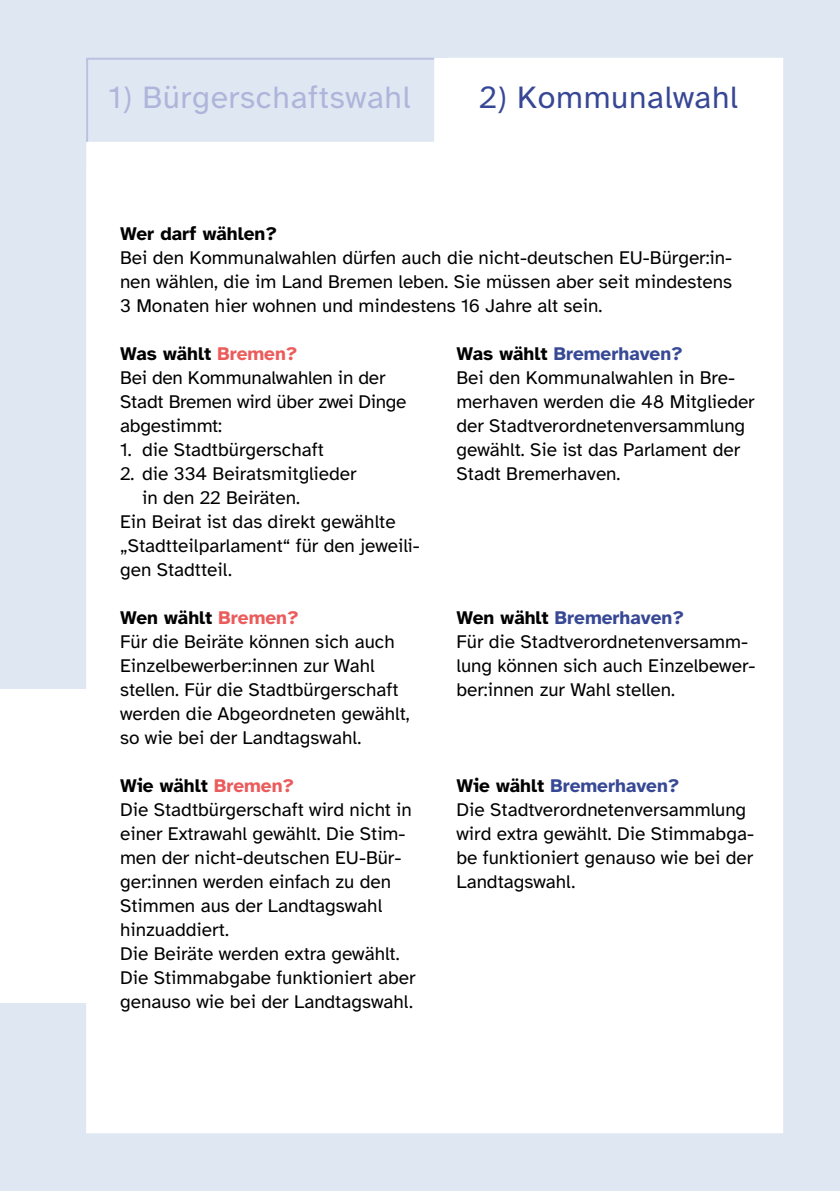
<style>
.page{position:relative;width:840px;height:1191px;background:#fff}
.page>*{position:absolute;margin:0;border:0;box-sizing:border-box;transform-origin:0 0}
.t1{font:32px "Atkinson Hyperlegible";letter-spacing:.02em;color:#afb5da}
.Headline_Grafik_groß{font:32px "Atkinson Hyperlegible";letter-spacing:.02em;color:#384795}
.Absatzformat_1{font:19px/24px "Atkinson Hyperlegible";color:#000}
.Headline_text{font:19px/24px "Atkinson Hyperlegible";color:#000;text-align:justify}
.Headline_text-2{font:700 19px "Atkinson Hyperlegible";color:#374895}
.Headline_text-3{font:700 19px "Atkinson Hyperlegible";color:#000}
.s1{color:#eb5c5b}
.s2{color:#eb5b5b}
.s3{color:#000}
</style>
<div class="page">
<div style="left:0;top:0;width:839px;height:1191px;background:#dfe7f3"></div>
<div style="left:86px;top:58px;width:696px;height:1075px;background:#fff"></div>
<div style="left:0;top:689px;width:102px;height:313px;background:#fff"></div>
<h1 class="t1" style="left:108px;top:80px;width:303px">1) Bürgerschaftswahl</h1>
<h2 class="Headline_Grafik_groß" style="left:478px;top:80px;width:260px">2) Kommunalwahl</h2>
<p class="Headline_text-3" style="left:120px;top:223px;width:158px">Wer darf wählen?</p>
<p class="Headline_text" style="left:120px;top:246px;width:613px">Bei den Kommunalwahlen dürfen auch die nicht-deutschen EU-Bürger:in&shy;nen wählen, die im Land Bremen leben. Sie müssen aber seit mindestens 3 Monaten hier wohnen und mindestens 16 Jahre alt sein.</p>
<p class="Headline_text-3" style="left:120px;top:343px;width:179px">Was wählt <span class="s1">Bremen?</span></p>
<p class="Absatzformat_1" style="left:120px;top:366px;width:288px">Bei den Kommunalwahlen in der<br>Stadt Bremen wird über zwei Dinge abgestimmt:</p>
<p class="Absatzformat_1" style="left:120px;top:438px;width:205px">1. die Stadtbürgerschaft</p>
<p class="Absatzformat_1" style="left:120px;top:462px;width:238px">2. die 334 Beiratsmitglieder</p>
<p class="Absatzformat_1" style="left:142px;top:486px;width:159px">in den 22 Beiräten.</p>
<p class="Absatzformat_1" style="left:120px;top:510px;width:301px">Ein Beirat ist das direkt gewählte „Stadtteilparlament“ für den jeweili&shy;gen Stadtteil.</p>
<p class="Headline_text-3" style="left:120px;top:607px;width:180px">Wen wählt <span class="s2">Bremen?</span></p>
<p class="Absatzformat_1" style="left:120px;top:630px;width:291px">Für die Beiräte können sich auch<br>Einzelbewerber:innen zur Wahl stellen. Für die Stadtbürgerschaft werden die Abgeordneten gewählt, so wie bei der Landtagswahl.</p>
<p class="Headline_text-3" style="left:120px;top:775px;width:175px">Wie wählt <span class="s2">Bremen?</span></p>
<p class="Absatzformat_1" style="left:120px;top:798px;width:293px">Die Stadtbürgerschaft wird nicht in einer Extrawahl gewählt. Die Stim&shy;men der nicht-deutschen EU-Bür&shy;ger:innen werden einfach zu den<br>Stimmen aus der Landtagswahl hinzuaddiert.</p>
<p class="Absatzformat_1" style="left:120px;top:942px;width:297px">Die Beiräte werden extra gewählt.<br>Die Stimmabgabe funktioniert aber genauso wie bei der Landtagswahl.</p>
<p class="Headline_text-2" style="left:456px;top:343px;width:228px"><span class="s3">Was wählt</span> Bremerhaven?</p>
<p class="Absatzformat_1" style="left:456px;top:366px;width:299px">Bei den Kommunalwahlen in Bre&shy;merhaven werden die 48 Mitglieder der Stadtverordnetenversammlung gewählt. Sie ist das Parlament der<br>Stadt Bremerhaven.</p>
<p class="Headline_text-2" style="left:456px;top:607px;width:229px"><span class="s3">Wen wählt</span> Bremerhaven?</p>
<p class="Absatzformat_1" style="left:456px;top:630px;width:300px">Für die Stadtverordnetenversamm&shy;lung können sich auch Einzelbewer&shy;ber:innen zur Wahl stellen.</p>
<p class="Headline_text-2" style="left:456px;top:775px;width:224px"><span class="s3">Wie wählt</span> Bremerhaven?</p>
<p class="Absatzformat_1" style="left:456px;top:798px;width:299px">Die Stadtverordnetenversammlung wird extra gewählt. Die Stimmabga&shy;be funktioniert genauso wie bei der<br>Landtagswahl.</p>
</div>
